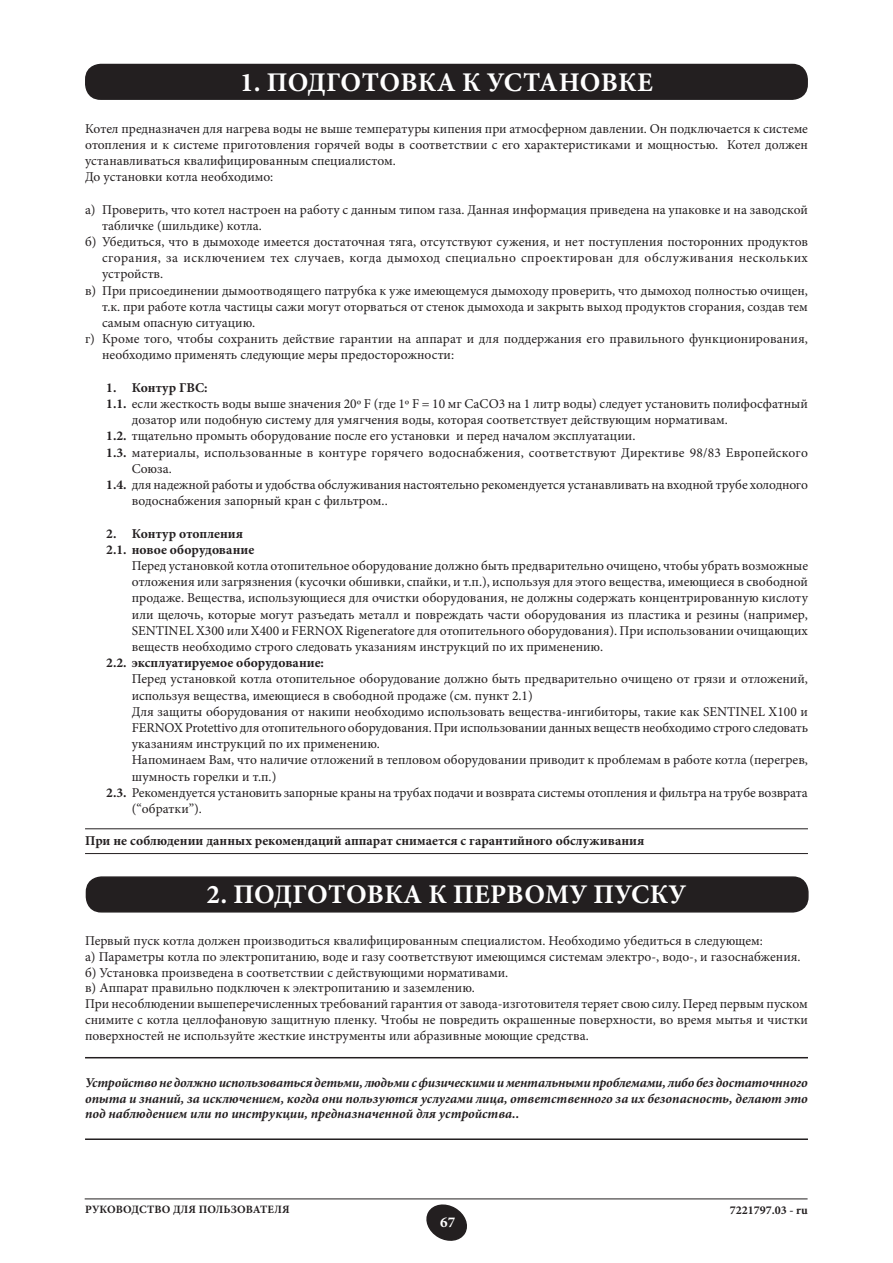
<style>
.page{position:relative;width:893px;height:1263px;background:#fff}
.page>*{position:absolute;margin:0;border:0;box-sizing:border-box;transform-origin:0 0}
.t1{font:700 27px "Minion Pro";letter-spacing:.01em;color:#fff}
.t2{font:700 15px "Minion Pro";color:#fff}
.t3{font:13.5px/16.2px "Minion Pro";color:#231f20}
.t4{font:italic 700 13.5px/15.8px "Minion Pro";color:#231f20;text-align:justify}
.t5{font:700 13.5px/16.2px "Minion Pro";color:#231f20}
.t6{font:13.5px "Minion Pro";letter-spacing:.025em;color:#231f20}
.t7{font:700 12px "Minion Pro";color:#231f20}
.t8{font:700 11.25px "Minion Pro";letter-spacing:.01em;color:#231f20}
.s1{font-weight:700}
</style>
<div class="page">
<svg style="left:426px;top:1204px;width:41px;height:37px"></svg>
<hr style="left:85px;top:1198px;width:723px;height:1px;background:#231f20">
<hr style="left:85px;top:828px;width:723px;height:1px;background:#231f20">
<hr style="left:85px;top:853px;width:723px;height:1px;background:#231f20">
<div style="left:86px;top:64px;width:721px;height:35px;background:#231f20;border-radius:15px"></div>
<div style="left:85px;top:64px;width:723px;height:36px;border:2px solid #231f20;border-radius:15px"></div>
<hr style="left:85px;top:1057px;width:723px;height:1px;background:#231f20">
<hr style="left:85px;top:1138px;width:723px;height:2px;background:#231f20">
<div style="left:86px;top:877px;width:722px;height:35px;background:#231f20;border-radius:15px"></div>
<div style="left:86px;top:876px;width:723px;height:36px;border:2px solid #231f20;border-radius:15px"></div>
<h1 class="t1" style="left:240px;top:63px;width:414px">1. ПОДГОТОВКА К УСТАНОВКЕ</h1>
<p class="t3" style="left:85px;top:120px;width:724px">Котел предназначен для нагрева воды не выше температуры кипения при атмосферном давлении. Он подключается к системе отопления и к системе приготовления горячей воды в соответствии с его характеристиками и мощностью. Котел должен устанавливаться квалифицированным специалистом.<br>До установки котла необходимо:</p>
<p class="t3" style="left:85px;top:201px;width:724px">a) Проверить, что котел настроен на работу с данным типом газа. Данная информация приведена на упаковке и на заводской</p>
<p class="t3" style="left:102px;top:217px;width:161px">табличке (шильдике) котла.</p>
<p class="t3" style="left:85px;top:234px;width:724px">б) Убедиться, что в дымоходе имеется достаточная тяга, отсутствуют сужения, и нет поступления посторонних продуктов</p>
<p class="t6" style="left:102px;top:249px;width:707px">сгорания, за исключением тех случаев, когда дымоход специально спроектирован для обслуживания нескольких</p>
<p class="t3" style="left:102px;top:266px;width:63px">устройств.</p>
<p class="t3" style="left:85px;top:282px;width:724px">в) При присоединении дымоотводящего патрубка к уже имеющемуся дымоходу проверить, что дымоход полностью очищен,</p>
<p class="t3" style="left:102px;top:298px;width:707px">т.к. при работе котла частицы сажи могут оторваться от стенок дымохода и закрыть выход продуктов сгорания, создав тем</p>
<p class="t3" style="left:102px;top:315px;width:155px">самым опасную ситуацию.</p>
<p class="t3" style="left:85px;top:331px;width:724px">г) Кроме того, чтобы сохранить действие гарантии на аппарат и для поддержания его правильного функционирования,</p>
<p class="t3" style="left:102px;top:347px;width:354px">необходимо применять следующие меры предосторожности:</p>
<p class="t5" style="left:106px;top:379px;width:103px">1. Контур ГВС:</p>
<p class="t3" style="left:106px;top:396px;width:703px"><span class="s1">1.1.</span> если жесткость воды выше значения 20º F (где 1º F = 10 мг СаСО3 на 1 литр воды) следует установить полифосфатный</p>
<p class="t3" style="left:132px;top:412px;width:598px">дозатор или подобную систему для умягчения воды, которая соответствует действующим нормативам.</p>
<p class="t3" style="left:106px;top:428px;width:531px"><span class="s1">1.2.</span> тщательно промыть оборудование после его установки и перед началом эксплуатации.</p>
<p class="t3" style="left:106px;top:444px;width:703px"><span class="s1">1.3.</span> материалы, использованные в контуре горячего водоснабжения, соответствуют Директиве 98/83 Европейского</p>
<p class="t3" style="left:132px;top:460px;width:42px">Союза.</p>
<p class="t3" style="left:106px;top:477px;width:703px"><span class="s1">1.4.</span> для надежной работы и удобства обслуживания настоятельно рекомендуется устанавливать на входной трубе холодного</p>
<p class="t3" style="left:132px;top:493px;width:257px">водоснабжения запорный кран с фильтром..</p>
<p class="t5" style="left:106px;top:525px;width:149px">2. Контур отопления<br>2.1. новое оборудование</p>
<p class="t3" style="left:132px;top:558px;width:678px;text-align:justify">Перед установкой котла отопительное оборудование должно быть предварительно очищено, чтобы убрать возможные отложения или загрязнения (кусочки обшивки, спайки, и т.п.), используя для этого вещества, имеющиеся в свободной продаже. Вещества, использующиеся для очистки оборудования, не должны содержать концентрированную кислоту или щелочь, которые могут разъедать металл и повреждать части оборудования из пластика и резины (например, SENTINEL X300 или X400 и FERNOX Rigeneratore для отопительного оборудования). При использовании очищающих веществ необходимо строго следовать указаниям инструкций по их применению.</p>
<p class="t5" style="left:106px;top:655px;width:219px">2.2. эксплуатируемое оборудование:</p>
<p class="t3" style="left:132px;top:671px;width:678px">Перед установкой котла отопительное оборудование должно быть предварительно очищено от грязи и отложений,</p>
<p class="t3" style="left:132px;top:687px;width:402px">используя вещества, имеющиеся в свободной продаже (см. пункт 2.1)</p>
<p class="t3" style="left:132px;top:703px;width:678px">Для защиты оборудования от накипи необходимо использовать вещества-ингибиторы, такие как SENTINEL X100 и</p>
<p class="t3" style="left:132px;top:720px;width:678px">FERNOX Protettivo для отопительного оборудования. При использовании данных веществ необходимо строго следовать</p>
<p class="t3" style="left:132px;top:736px;width:250px">указаниям инструкций по их применению.</p>
<p class="t3" style="left:132px;top:752px;width:678px">Напоминаем Вам, что наличие отложений в тепловом оборудовании приводит к проблемам в работе котла (перегрев,</p>
<p class="t3" style="left:132px;top:768px;width:146px">шумность горелки и т.п.)</p>
<p class="t3" style="left:106px;top:784px;width:703px"><span class="s1">2.3.</span> Рекомендуется установить запорные краны на трубах подачи и возврата системы отопления и фильтра на трубе возврата</p>
<p class="t3" style="left:132px;top:801px;width:72px">(“обратки”).</p>
<p class="t5" style="left:85px;top:833px;width:561px">При не соблюдении данных рекомендаций аппарат снимается с гарантийного обслуживания</p>
<h1 class="t1" style="left:207px;top:875px;width:481px">2. ПОДГОТОВКА К ПЕРВОМУ ПУСКУ</h1>
<p class="t3" style="left:85px;top:933px;width:724px;line-height:15.8px">Первый пуск котла должен производиться квалифицированным специалистом. Необходимо убедиться в следующем:<br>а) Параметры котла по электропитанию, воде и газу соответствуют имеющимся системам электро-, водо-, и газоснабжения. б) Установка произведена в соответствии с действующими нормативами.<br>в) Аппарат правильно подключен к электропитанию и заземлению.<br>При несоблюдении вышеперечисленных требований гарантия от завода-изготовителя теряет свою силу. Перед первым пуском снимите с котла целлофановую защитную пленку. Чтобы не повредить окрашенные поверхности, во время мытья и чистки поверхностей не используйте жесткие инструменты или абразивные моющие средства.</p>
<p class="t4" style="left:85px;top:1074px;width:724px">Устройство не должно использоваться детьми, людьми с физическими и ментальными проблемами, либо без достаточнного опыта и знаний, за исключением, когда они пользуются услугами лица, ответственного за их безопасность, делают это под наблюдением или по инструкции, предназначенной для устройства..</p>
<p class="t8" style="left:85px;top:1201px;width:206px">РУКОВОДСТВО ДЛЯ ПОЛЬЗОВАТЕЛЯ</p>
<p class="t7" style="left:730px;top:1201px;width:80px">7221797.03 - ru</p>
<p class="t2" style="left:440px;top:1211px;width:16px">67</p>
</div>
